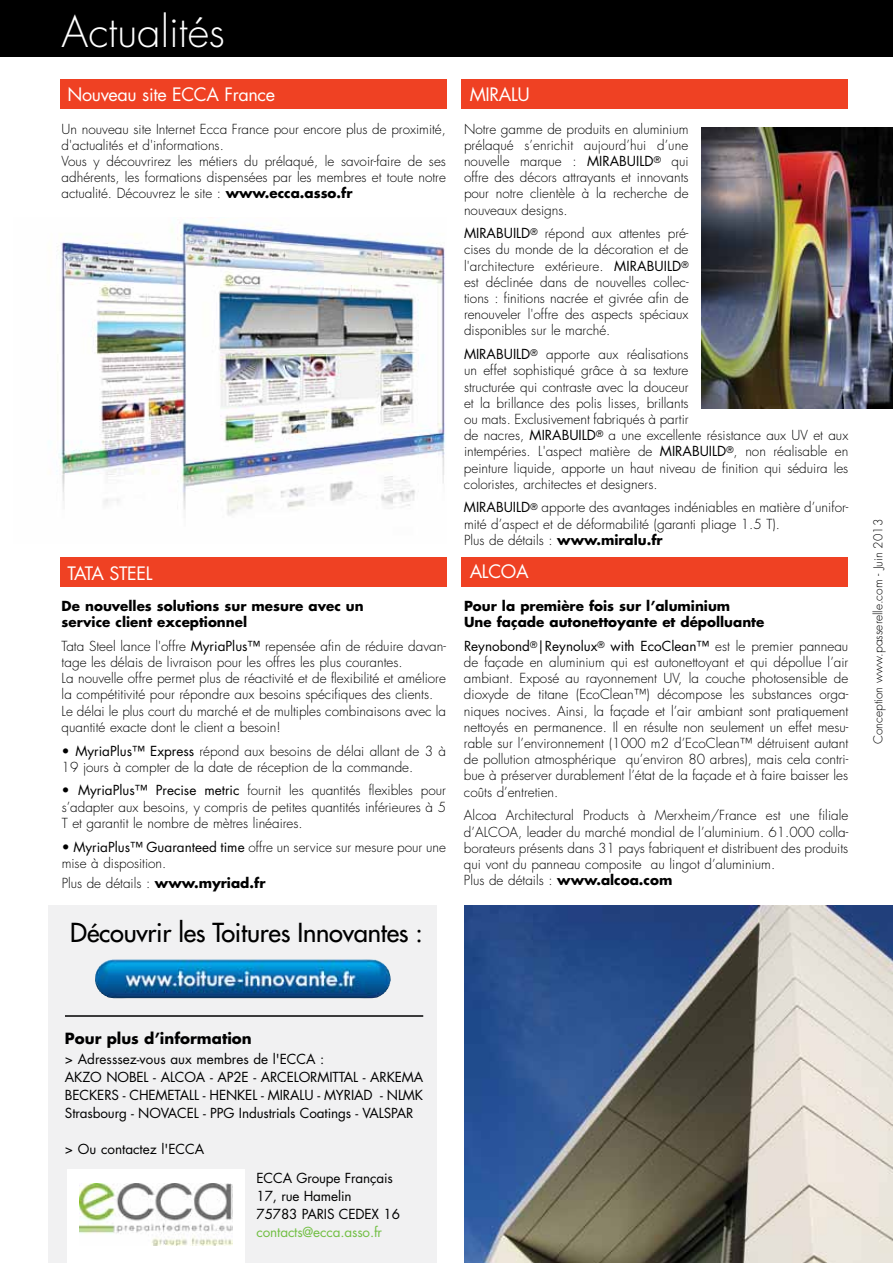
<style>
.page{position:relative;width:893px;height:1263px;background:#fff}
.page>*{position:absolute;margin:0;border:0;box-sizing:border-box;transform-origin:0 0}
.t1{font:300 42px "Futura";color:#fff}
.t2{font:25.5px "Futura";letter-spacing:-.01em;color:#000}
.t3{font:18px "Futura";letter-spacing:-.02em;color:#fff}
.t4{font:700 15px "Futura";color:#000}
.t5{font:300 13.5px/16.2px "Futura";color:#000}
.t6{font:13.5px/18px "Futura";letter-spacing:-.01em;color:#000}
.t7{font:700 13.5px/16.2px "Futura";color:#000}
.t8{font:13.5px "Futura";letter-spacing:-.01em;color:#72bf44}
.t9{font:300 12px "Futura";letter-spacing:-.005em;color:#000}
.s1{font-weight:700}
.s2{font-weight:400}
</style>
<div class="page">
<div style="left:60px;top:79px;width:386px;height:29px;background:#ef4123"></div>
<div style="left:60px;top:557px;width:386px;height:30px;background:#ef4123"></div>
<div style="left:461px;top:79px;width:387px;height:29px;background:#ef4123"></div>
<div style="left:461px;top:557px;width:387px;height:30px;background:#ef4123"></div>
<div style="left:48px;top:906px;width:388px;height:357px;background:#f1f1f2"></div>
<div style="left:67px;top:1169px;width:177px;height:94px;background:#fff"></div>
<img style="left:79px;top:1183px;width:154px;height:63px">
<img style="left:95px;top:959px;width:296px;height:40px">
<div style="left:0;top:0;width:893px;height:57px;background:#000"></div>
<img style="left:56px;top:222px;width:389px;height:294px">
<img style="left:701px;top:127px;width:192px;height:281px">
<img style="left:464px;top:906px;width:429px;height:357px">
<hr style="left:65px;top:1015px;width:358px;height:2px;background:#000">
<h1 class="t1" style="left:62px;top:6px;width:165px">Actualités</h1>
<h3 class="t3" style="left:67px;top:83px;width:209px">Nouveau site ECCA France</h3>
<p class="t5" style="left:62px;top:121px;width:386px">Un nouveau site Internet Ecca France pour encore plus de proximité, d'actualités et d'informations.<br>Vous y découvrirez les métiers du prélaqué, le savoir-faire de ses adhérents, les formations dispensées par les membres et toute notre actualité. Découvrez le site : <span class="s1">www.ecca.asso.fr</span></p>
<h3 class="t3" style="left:67px;top:561px;width:18px">Tata</h3>
<h3 class="t3" style="left:109px;top:561px;width:10px">steel</h3>
<p class="t7" style="left:62px;top:597px;width:304px">De nouvelles solutions sur mesure avec un service client exceptionnel</p>
<p class="t5" style="left:62px;top:638px;width:386px">Tata Steel lance l'offre <span class="s2">MyriaPlus™</span> repensée afin de réduire davan&shy;tage les délais de livraison pour les offres les plus courantes.<br>La nouvelle offre permet plus de réactivité et de flexibilité et améliore la compétitivité pour répondre aux besoins spécifiques des clients.<br>Le délai le plus court du marché et de multiples combinaisons avec la quantité exacte dont le client a besoin!</p>
<p class="t5" style="left:62px;top:743px;width:386px">• <span class="s2">MyriaPlus™ Express</span> répond aux besoins de délai allant de 3 à<br>19 jours à compter de la date de réception de la commande.</p>
<p class="t5" style="left:62px;top:783px;width:386px;text-align:justify">• <span class="s2">MyriaPlus™ Precise metric</span> fournit les quantités flexibles pour s’adapter aux besoins, y compris de petites quantités inférieures à 5<br>T et garantit le nombre de mètres linéaires.</p>
<p class="t5" style="left:62px;top:839px;width:386px"><span class="s2">• MyriaPlus™ Guaranteed time</span> offre un service sur mesure pour une mise à disposition.</p>
<p class="t5" style="left:62px;top:876px;width:205px">Plus de détails : <span class="s1">www.myriad.fr</span></p>
<h2 class="t2" style="left:70px;top:916px;width:354px">Découvrir les Toitures Innovantes :</h2>
<h3 class="t3" style="left:470px;top:83px;width:62px">MIRALU</h3>
<p class="t5" style="left:464px;top:121px;width:226px;text-align:justify">Notre gamme de produits en aluminium prélaqué s’enrichit aujourd’hui d’une nouvelle marque : <span class="s2">MIRABUILD</span><sup>®</sup> qui offre des décors attrayants et innovants pour notre clientèle à la recherche de nouveaux designs.</p>
<p class="t5" style="left:464px;top:226px;width:226px;text-align:justify"><span class="s2">MIRABUILD</span><sup>®</sup> répond aux attentes pré&shy;cises du monde de la décoration et de l'architecture extérieure. <span class="s2">MIRABUILD</span><sup>® </sup>est déclinée dans de nouvelles collec&shy;tions : finitions nacrée et givrée afin de renouveler l'offre des aspects spéciaux disponibles sur le marché.</p>
<p class="t5" style="left:464px;top:346px;width:386px"><span class="s2">MIRABUILD</span><sup>®</sup> apporte aux réalisations<br>un effet sophistiqué grâce à sa texture<br>structurée qui contraste avec la douceur<br>et la brillance des polis lisses, brillants<br>ou mats. Exclusivement fabriqués à partir<br>de nacres, <span class="s2">MIRABUILD</span><sup>®</sup> a une excellente résistance aux UV et aux intempéries. L'aspect matière de <span class="s2">MIRABUILD</span><sup>®</sup>, non réalisable en peinture liquide, apporte un haut niveau de finition qui séduira les coloristes, architectes et designers.</p>
<p class="t5" style="left:464px;top:500px;width:386px"><span class="s2">MIRABUILD</span><sup>®</sup> apporte des avantages indéniables en matière d’unifor&shy;mité d’aspect et de déformabilité (garanti pliage 1.5 T).<br>Plus de détails : <span class="s1">www.miralu.fr</span></p>
<h3 class="t3" style="left:470px;top:560px;width:25px">Alcoa</h3>
<p class="t7" style="left:464px;top:597px;width:302px">Pour la première fois sur l’aluminium<br>Une façade autonettoyante et dépolluante</p>
<p class="t5" style="left:464px;top:638px;width:386px;text-align:justify"><span class="s2">Reynobond</span><sup>®</sup><span class="s2">|Reynolux</span><sup>®</sup> <span class="s2">with EcoClean™</span> est le premier panneau de façade en aluminium qui est autonettoyant et qui dépollue l’air ambiant. Exposé au rayonnement UV, la couche photosensible de dioxyde de titane (EcoClean™) décompose les substances orga&shy;niques nocives. Ainsi, la façade et l’air ambiant sont pratiquement nettoyés en permanence. Il en résulte non seulement un effet mesu&shy;rable sur l’environnement (1000 m2 d’EcoClean™ détruisent autant de pollution atmosphérique qu’environ 80 arbres), mais cela contri&shy;bue à préserver durablement l’état de la façade et à faire baisser les coûts d’entretien.</p>
<p class="t5" style="left:464px;top:808px;width:386px">Alcoa Architectural Products à Merxheim/France est une filiale d’ALCOA, leader du marché mondial de l’aluminium. 61.000 colla&shy;borateurs présents dans 31 pays fabriquent et distribuent des produits qui vont du panneau composite au lingot d’aluminium.<br>Plus de détails : <span class="s1">www.alcoa.com</span></p>
<p class="t9" style="left:871px;top:744px;width:227px;rotate:-90deg">Conception www.passerelle.com - Juin 2013</p>
<p class="t4" style="left:65px;top:1028px;width:188px">Pour plus d’information</p>
<p class="t6" style="left:65px;top:1050px;width:360px">&gt; Adresssez-vous aux membres de l'ECCA :<br>AKZO NOBEL - ALCOA - AP2E - ARCELORMITTAL - ARKEMA BECKERS - CHEMETALL - HENKEL - MIRALU - MYRIAD - NLMK Strasbourg - NOVACEL - PPG Industrials Coatings - VALSPAR</p>
<p class="t6" style="left:65px;top:1140px;width:141px">&gt; Ou contactez l'ECCA</p>
<p class="t6" style="left:256px;top:1169px;width:145px">ECCA Groupe Français<br>17, rue Hamelin<br>75783 PARIS CEDEX 16</p>
<p class="t8" style="left:256px;top:1223px;width:127px">contacts@ecca.asso.fr</p>
</div>
